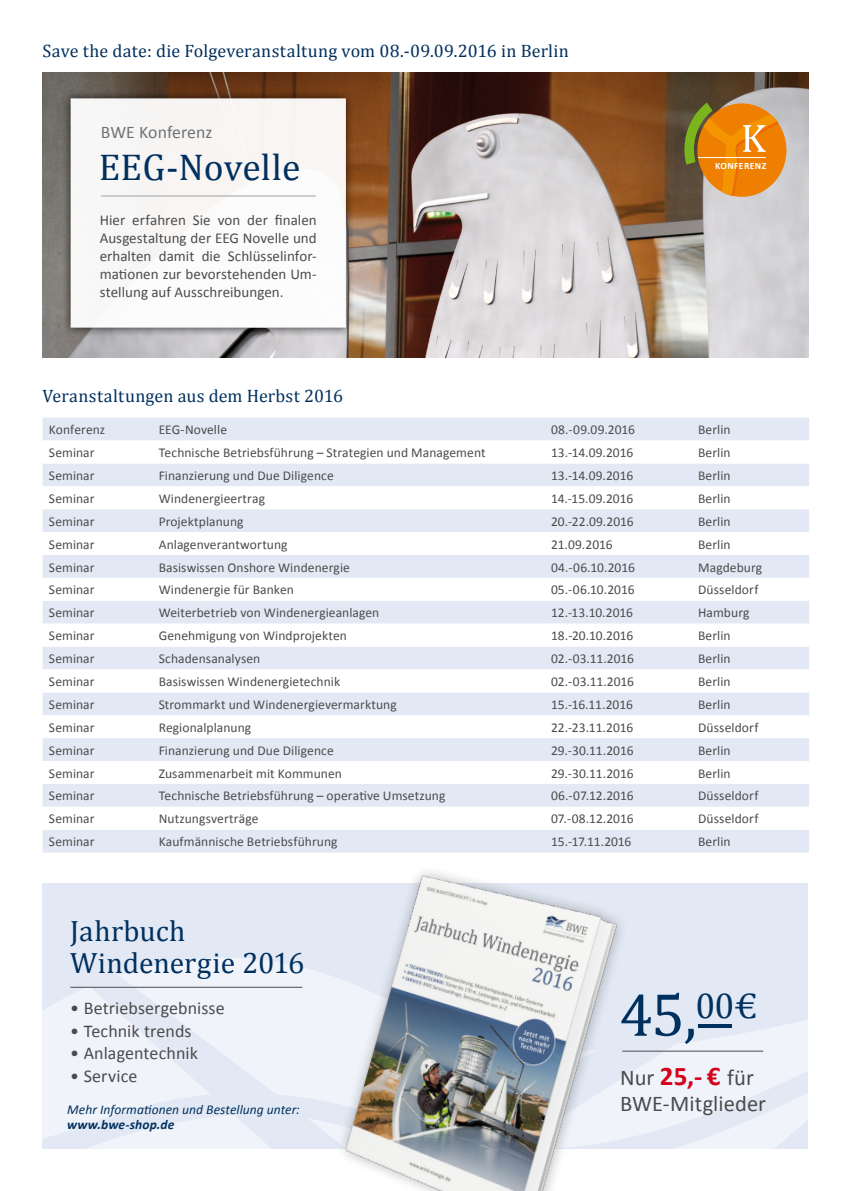
<style>
.page{position:relative;width:851px;height:1191px;background:#fff}
.page>*{position:absolute;margin:0;border:0;box-sizing:border-box;transform-origin:0 0}
.t1{font:61.5px "Cambria";color:#00305e}
.t2{font:37.5px "Cambria";color:#00305e}
.t3{font:29.55px/32px "Cambria";letter-spacing:-.005em;color:#00305e}
.t4{font:22.5px/25.5px "Calibri";color:#4b4b4d}
.t5{font:18px "Cambria";letter-spacing:.01em;color:#00305e}
.t6{font:18px "Calibri";letter-spacing:.005em;color:#4b4b4d}
.t7{font:17.7px "Calibri";letter-spacing:.005em;color:#707172}
.t8{font:15px/18px "Calibri";color:#4b4b4d;text-align:justify}
.t9{font:13.5px "Calibri";letter-spacing:.005em;color:#4b4b4d}
.t10{font:italic 13.5px "Calibri";letter-spacing:.005em;color:#00305e}
.t11{font:italic 700 13.5px "Calibri";letter-spacing:.01em;color:#00305e}
.t12{font:700 9.6px "Calibri";letter-spacing:.04em;color:#fff}
.s1{font-weight:700;font-size:27px;color:#d4021d}
</style>
<div class="page">
<img style="left:43px;top:73px;width:765px;height:285px">
<div style="left:62px;top:89px;width:293px;height:248px;background:#000;opacity:.75"></div>
<svg style="left:71px;top:98px;width:275px;height:230px"></svg>
<hr style="left:101px;top:196px;width:214px;height:1px;background:#9ea0a2">
<svg style="left:684px;top:103px;width:102px;height:94px"></svg>
<div style="left:43px;top:418px;width:766px;height:434px;background:#e3e9f4"></div>
<svg style="left:43px;top:440px;width:766px;height:389px"></svg>
<div style="left:43px;top:883px;width:765px;height:265px;background:#e3e9f4"></div>
<svg style="left:119px;top:958px;width:206px;height:28px;fill:#f0f3f9"></svg>
<svg style="left:43px;top:986px;width:765px;height:162px"></svg>
<img style="left:325px;top:871px;width:311px;height:320px">
<hr style="left:70px;top:987px;width:232px;height:1px;background:#4b4b4d">
<hr style="left:622px;top:1050px;width:141px;height:1px;background:#4b4b4d">
<hr style="left:697px;top:1024px;width:34px;height:3px;background:#00305e">
<h3 class="t5" style="left:43px;top:40px;width:527px">Save the date: die Folgeveranstaltung vom 08.-09.09.2016 in Berlin</h3>
<h3 class="t7" style="left:101px;top:121px;width:113px">BWE Konferenz</h3>
<h2 class="t2" style="left:99px;top:145px;width:203px">EEG-Novelle</h2>
<p class="t12" style="left:715px;top:160px;width:53px">KONFERENZ</p>
<p class="t8" style="left:100px;top:211px;width:218px">Hier erfahren Sie von der finalen Ausgestaltung der EEG Novelle und erhalten damit die Schlüsselinfor&shy;mationen zur bevorstehenden Um&shy;stellung auf Ausschreibungen.</p>
<h3 class="t5" style="left:43px;top:385px;width:302px">Veranstaltungen aus dem Herbst 2016</h3>
<p class="t9" style="left:49px;top:421px;width:58px">Konferenz</p>
<p class="t9" style="left:159px;top:421px;width:70px">EEG-Novelle</p>
<p class="t9" style="left:551px;top:421px;width:86px">08.-09.09.2016</p>
<p class="t9" style="left:698px;top:421px;width:34px">Berlin</p>
<p class="t9" style="left:49px;top:444px;width:47px">Seminar</p>
<p class="t9" style="left:159px;top:444px;width:328px">Technische Betriebsführung – Strategien und Management</p>
<p class="t9" style="left:551px;top:444px;width:84px">13.-14.09.2016</p>
<p class="t9" style="left:698px;top:444px;width:34px">Berlin</p>
<p class="t9" style="left:49px;top:467px;width:47px">Seminar</p>
<p class="t9" style="left:159px;top:467px;width:176px">Finanzierung und Due Diligence</p>
<p class="t9" style="left:551px;top:467px;width:84px">13.-14.09.2016</p>
<p class="t9" style="left:698px;top:467px;width:34px">Berlin</p>
<p class="t9" style="left:49px;top:490px;width:47px">Seminar</p>
<p class="t9" style="left:159px;top:490px;width:108px">Windenergieertrag</p>
<p class="t9" style="left:551px;top:490px;width:84px">14.-15.09.2016</p>
<p class="t9" style="left:698px;top:490px;width:34px">Berlin</p>
<p class="t9" style="left:49px;top:513px;width:47px">Seminar</p>
<p class="t9" style="left:159px;top:513px;width:86px">Projektplanung</p>
<p class="t9" style="left:551px;top:513px;width:84px">20.-22.09.2016</p>
<p class="t9" style="left:698px;top:513px;width:34px">Berlin</p>
<p class="t9" style="left:49px;top:535px;width:47px">Seminar</p>
<p class="t9" style="left:159px;top:535px;width:130px">Anlagenverantwortung</p>
<p class="t9" style="left:551px;top:535px;width:63px">21.09.2016</p>
<p class="t9" style="left:698px;top:535px;width:34px">Berlin</p>
<p class="t9" style="left:49px;top:558px;width:47px">Seminar</p>
<p class="t9" style="left:159px;top:558px;width:193px">Basiswissen Onshore Windenergie</p>
<p class="t9" style="left:551px;top:558px;width:85px">04.-06.10.2016</p>
<p class="t9" style="left:698px;top:558px;width:66px">Magdeburg</p>
<p class="t9" style="left:49px;top:581px;width:47px">Seminar</p>
<p class="t9" style="left:159px;top:581px;width:137px">Windenergie für Banken</p>
<p class="t9" style="left:551px;top:581px;width:85px">05.-06.10.2016</p>
<p class="t9" style="left:698px;top:581px;width:62px">Düsseldorf</p>
<p class="t9" style="left:49px;top:604px;width:47px">Seminar</p>
<p class="t9" style="left:159px;top:604px;width:222px">Weiterbetrieb von Windenergieanlagen</p>
<p class="t9" style="left:551px;top:604px;width:84px">12.-13.10.2016</p>
<p class="t9" style="left:698px;top:604px;width:53px">Hamburg</p>
<p class="t9" style="left:49px;top:627px;width:47px">Seminar</p>
<p class="t9" style="left:159px;top:627px;width:190px">Genehmigung von Windprojekten</p>
<p class="t9" style="left:551px;top:627px;width:84px">18.-20.10.2016</p>
<p class="t9" style="left:698px;top:627px;width:34px">Berlin</p>
<p class="t9" style="left:49px;top:650px;width:47px">Seminar</p>
<p class="t9" style="left:159px;top:650px;width:103px">Schadensanalysen</p>
<p class="t9" style="left:551px;top:650px;width:85px">02.-03.11.2016</p>
<p class="t9" style="left:698px;top:650px;width:34px">Berlin</p>
<p class="t9" style="left:49px;top:673px;width:47px">Seminar</p>
<p class="t9" style="left:159px;top:673px;width:183px">Basiswissen Windenergietechnik</p>
<p class="t9" style="left:551px;top:673px;width:85px">02.-03.11.2016</p>
<p class="t9" style="left:698px;top:673px;width:34px">Berlin</p>
<p class="t9" style="left:49px;top:696px;width:47px">Seminar</p>
<p class="t9" style="left:159px;top:696px;width:239px">Strommarkt und Windenergievermarktung</p>
<p class="t9" style="left:551px;top:696px;width:83px">15.-16.11.2016</p>
<p class="t9" style="left:698px;top:696px;width:34px">Berlin</p>
<p class="t9" style="left:49px;top:718px;width:47px">Seminar</p>
<p class="t9" style="left:159px;top:718px;width:94px">Regionalplanung</p>
<p class="t9" style="left:551px;top:718px;width:84px">22.-23.11.2016</p>
<p class="t9" style="left:698px;top:718px;width:62px">Düsseldorf</p>
<p class="t9" style="left:49px;top:741px;width:47px">Seminar</p>
<p class="t9" style="left:159px;top:741px;width:176px">Finanzierung und Due Diligence</p>
<p class="t9" style="left:551px;top:741px;width:84px">29.-30.11.2016</p>
<p class="t9" style="left:698px;top:741px;width:34px">Berlin</p>
<p class="t9" style="left:49px;top:764px;width:47px">Seminar</p>
<p class="t9" style="left:159px;top:764px;width:185px">Zusammenarbeit mit Kommunen</p>
<p class="t9" style="left:551px;top:764px;width:84px">29.-30.11.2016</p>
<p class="t9" style="left:698px;top:764px;width:34px">Berlin</p>
<p class="t9" style="left:49px;top:787px;width:47px">Seminar</p>
<p class="t9" style="left:159px;top:787px;width:288px">Technische Betriebsführung – operative Umsetzung</p>
<p class="t9" style="left:551px;top:787px;width:84px">06.-07.12.2016</p>
<p class="t9" style="left:698px;top:787px;width:62px">Düsseldorf</p>
<p class="t9" style="left:49px;top:810px;width:47px">Seminar</p>
<p class="t9" style="left:159px;top:810px;width:101px">Nutzungsverträge</p>
<p class="t9" style="left:551px;top:810px;width:84px">07.-08.12.2016</p>
<p class="t9" style="left:698px;top:810px;width:62px">Düsseldorf</p>
<p class="t9" style="left:49px;top:833px;width:47px">Seminar</p>
<p class="t9" style="left:159px;top:833px;width:180px">Kaufmännische Betriebsführung</p>
<p class="t9" style="left:551px;top:833px;width:82px">15.-17.11.2016</p>
<p class="t9" style="left:698px;top:833px;width:34px">Berlin</p>
<h3 class="t3" style="left:70px;top:914px;width:235px">Jahrbuch<br>Windenergie 2016</h3>
<h3 class="t6" style="left:70px;top:996px;width:156px">• Betriebsergebnisse</h3>
<h3 class="t6" style="left:70px;top:1019px;width:123px">• Technik trends</h3>
<h3 class="t6" style="left:70px;top:1041px;width:129px">• Anlagentechnik</h3>
<h3 class="t6" style="left:70px;top:1064px;width:69px">• Service</h3>
<p class="t10" style="left:67px;top:1100px;width:234px">Mehr Informationen und Bestellung unter:</p>
<p class="t11" style="left:67px;top:1115px;width:109px">www.bwe-shop.de</p>
<h1 class="t1" style="left:619px;top:978px;width:140px">45,<sup>00€</sup></h1>
<h3 class="t4" style="left:620px;top:1065px;width:147px">Nur <span class="s1">25,- €</span> für<br>BWE-Mitglieder</h3>
</div>
